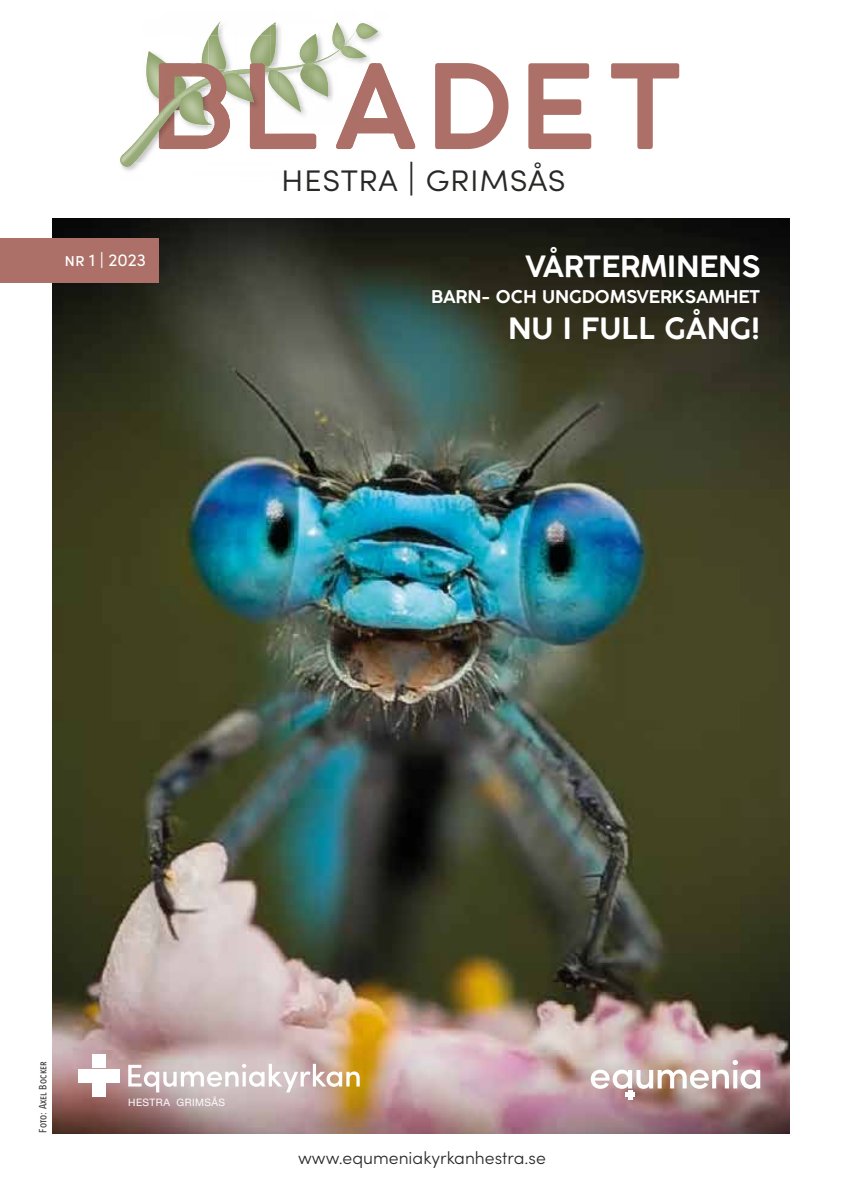
<style>
.page{position:relative;width:844px;height:1191px;background:#fff}
.page>*{position:absolute;margin:0;border:0;box-sizing:border-box;transform-origin:0 0}
.t1{font:300 36.75px "Sofia Pro";color:#282827}
.t2{font:700 29.4px "Coco Gothic";color:#fff}
.t3{font:300 17.5px "Sofia Pro";color:#282827}
.t4{font:700 17.5px "Coco Gothic";color:#fff}
.t5{font:17.5px "Sofia Pro";color:#fff}
.t6{font:500 10.5px "Avenir Next Condensed";letter-spacing:.015em;color:#3c3c3b}
.t7{font:10.15px "Helvetica Neue";letter-spacing:.045em;color:#fff}
</style>
<div class="page">
<img style="left:52px;top:218px;width:737px;height:916px">
<svg style="left:590px;top:1060px;width:170px;height:36px"></svg>
<hr style="left:628px;top:1089px;width:4px;height:10px;background:#fff">
<svg style="left:128px;top:1063px;width:231px;height:29px"></svg>
<div style="left:106px;top:1069px;width:7px;height:6px;background:#fff"></div>
<div style="left:106px;top:1076px;width:7px;height:6px;background:#fff"></div>
<svg style="left:114px;top:1069px;width:6px;height:13px"></svg>
<svg style="left:78px;top:1054px;width:27px;height:42px"></svg>
<div style="left:0;top:238px;width:159px;height:45px;background:#ac7068"></div>
<svg style="left:611px;top:63px;width:68px;height:86px"></svg>
<svg style="left:528px;top:63px;width:63px;height:86px"></svg>
<svg style="left:120px;top:21px;width:388px;height:150px"></svg>
<p class="t5" style="left:64px;top:247px;width:83px">nr 1 | 2023</p>
<h1 class="t1" style="left:281px;top:151px;width:286px">hestra | grimsås</h1>
<h2 class="t2" style="left:525px;top:244px;width:236px">VÅRTERMINENS</h2>
<p class="t4" style="left:431px;top:284px;width:330px">BARN- OCH UNGDOMSVERKSAMHET</p>
<h2 class="t2" style="left:508px;top:306px;width:253px">NU I FULL GÅNG!</h2>
<p class="t6" style="left:36px;top:1132px;width:73px;rotate:-90deg">Foto: Axel Bocker</p>
<p class="t7" style="left:128px;top:1095px;width:98px">HESTRA GRIMSÅS</p>
<p class="t3" style="left:298px;top:1145px;width:249px">www.equmeniakyrkanhestra.se</p>
</div>
